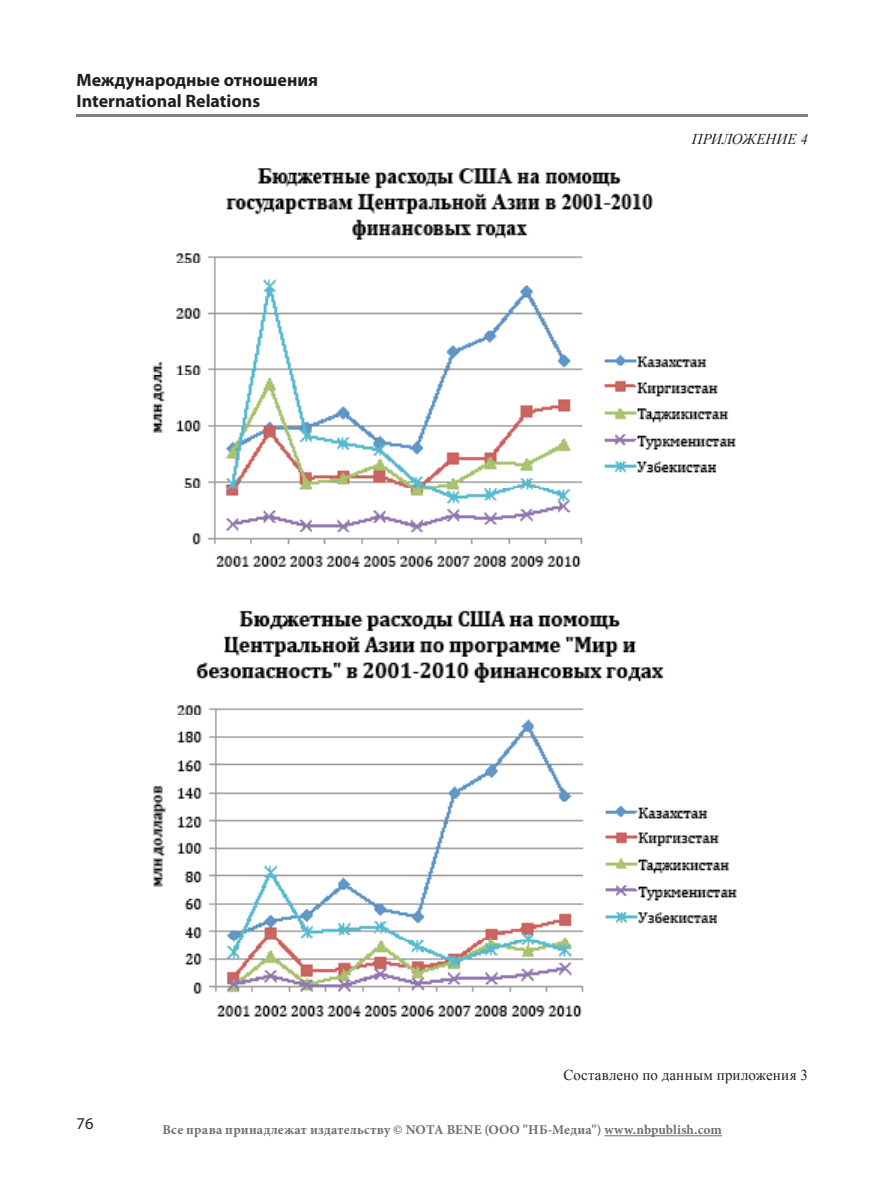
<style>
.page{position:relative;width:893px;height:1191px;background:#fff}
.page>*{position:absolute;margin:0;border:0;box-sizing:border-box;transform-origin:0 0}
.t1{font:700 18px/21px "Myriad Pro";color:#231f20}
.t2{font:16.5px "Myriad Pro";color:#231f20}
.t3{font:15px "Times New Roman";letter-spacing:.01em;color:#231f20}
.t4{font:italic 15px "Times New Roman";letter-spacing:.005em;color:#231f20}
.t5{font:700 13.5px "Minion Pro";letter-spacing:.015em;color:#6c6d70}
</style>
<div class="page">
<hr style="left:77px;top:115px;width:731px;height:2px;background:#7f8184">
<hr style="left:604px;top:1135px;width:118px;height:1px;background:#6c6d70">
<img style="left:152px;top:168px;width:584px;height:399px">
<img style="left:153px;top:610px;width:584px;height:407px">
<h1 class="t1" style="left:77px;top:68px;width:243px">Международные отношения<br>International Relations</h1>
<p class="t4" style="left:692px;top:129px;width:118px">ПРИЛОЖЕНИЕ 4</p>
<p class="t3" style="left:563px;top:1065px;width:246px">Составлено по данным приложения 3</p>
<p class="t2" style="left:77px;top:1113px;width:18px">76</p>
<p class="t5" style="left:162px;top:1120px;width:561px">Все права принадлежат издательству © NOTA BENE (ООО "НБ-Медиа") www.nbpublish.com</p>
</div>
